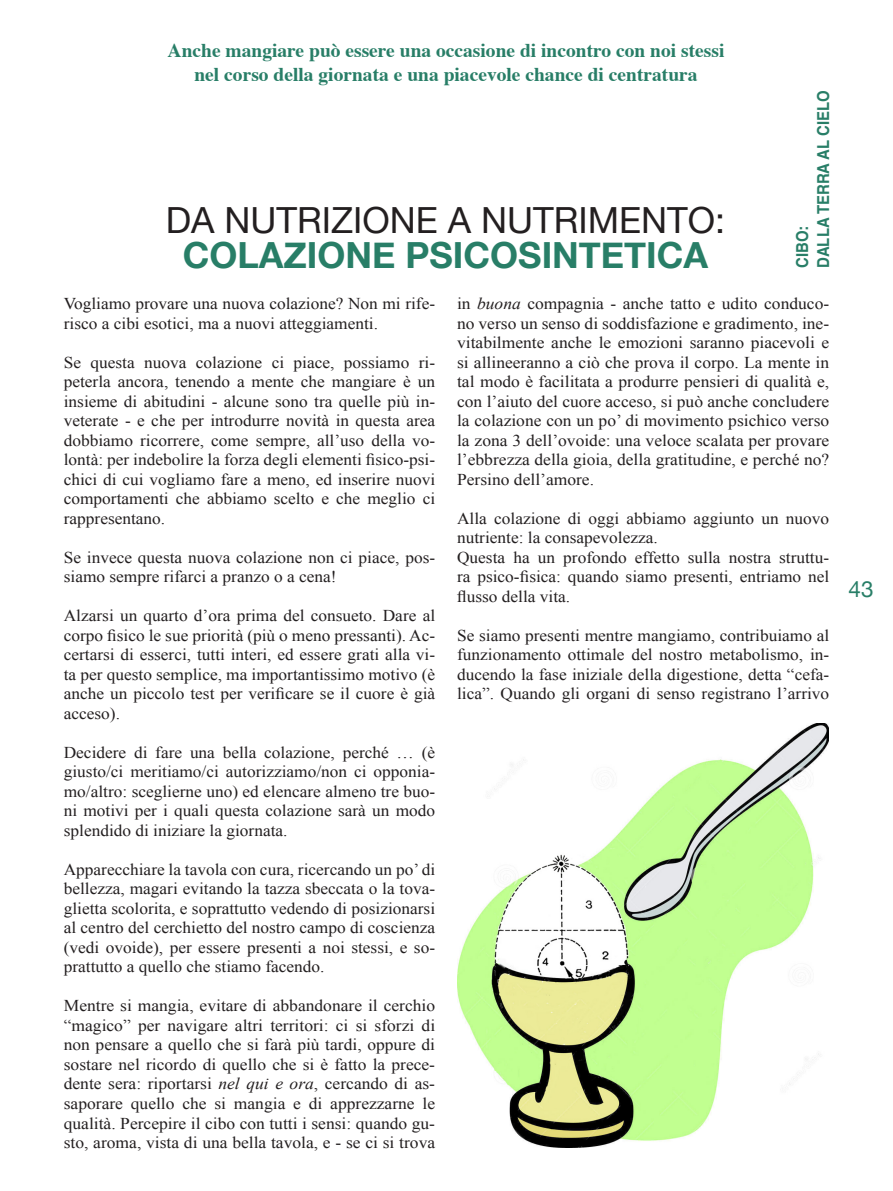
<style>
.page{position:relative;width:893px;height:1191px;background:#fff}
.page>*{position:absolute;margin:0;border:0;box-sizing:border-box;transform-origin:0 0}
.t1{font:36px "Helvetica Neue";color:#231f20}
.t2{font:700 36px "Helvetica Neue";color:#287e67}
.t3{font:22.5px "Helvetica Neue";color:#287e67}
.t4{font:700 19.5px "Times";color:#287e67}
._1-articoloPSICOSINT{font:16.5px/19.5px "Times New Roman";color:#231f20;text-align:justify;scale:1.05 1}
._1-articoloPSICOSINT-2{font:16.5px/19.5px "Times New Roman";color:#231f20;text-align:justify;scale:1.06 1}
.t5{font:700 16.5px "Helvetica";color:#287e67;scale:.9 1}
.s1{font-style:italic}
</style>
<div class="page">
<img style="left:457px;top:723px;width:371px;height:424px">
<p class="t4" style="left:168px;top:32px;width:558px">Anche mangiare può essere una occasione di incontro con noi stessi</p>
<p class="t4" style="left:194px;top:55px;width:505px">nel corso della giornata e una piacevole chance di centratura</p>
<p class="t5" style="left:810px;top:268px;width:198px;rotate:-90deg">DALLA TERRA AL CIELO</p>
<p class="t1" style="left:166px;top:195px;width:561px">DA NUTRIZIONE A NUTRIMENTO:</p>
<p class="t2" style="left:183px;top:227px;width:527px">COLAZIONE PSICOSINTETICA</p>
<p class="_1-articoloPSICOSINT" style="left:64px;top:294px;width:355px">Vogliamo provare una nuova colazione? Non mi rife&shy;risco a cibi esotici, ma a nuovi atteggiamenti.</p>
<p class="_1-articoloPSICOSINT" style="left:64px;top:352px;width:355px">Se questa nuova colazione ci piace, possiamo ri&shy;peterla ancora, tenendo a mente che mangiare è un insieme di abitudini - alcune sono tra quelle più in&shy;veterate - e che per introdurre novità in questa area dobbiamo ricorrere, come sempre, all’uso della vo&shy;lontà: per indebolire la forza degli elementi fisico-psi&shy;chici di cui vogliamo fare a meno, ed inserire nuovi comportamenti che abbiamo scelto e che meglio ci rappresentano.</p>
<p class="_1-articoloPSICOSINT" style="left:64px;top:547px;width:355px">Se invece questa nuova colazione non ci piace, pos&shy;siamo sempre rifarci a pranzo o a cena!</p>
<p class="_1-articoloPSICOSINT" style="left:64px;top:606px;width:355px">Alzarsi un quarto d’ora prima del consueto. Dare al corpo fisico le sue priorità (più o meno pressanti). Ac&shy;certarsi di esserci, tutti interi, ed essere grati alla vi&shy;ta per questo semplice, ma importantissimo motivo (è anche un piccolo test per verificare se il cuore è già acceso).</p>
<p class="_1-articoloPSICOSINT" style="left:64px;top:742px;width:355px">Decidere di fare una bella colazione, perché … (è giusto/ci meritiamo/ci autorizziamo/non ci opponia&shy;mo/altro: sceglierne uno) ed elencare almeno tre buo&shy;ni motivi per i quali questa colazione sarà un modo splendido di iniziare la giornata.</p>
<p class="_1-articoloPSICOSINT" style="left:64px;top:859px;width:355px">Apparecchiare la tavola con cura, ricercando un po’ di bellezza, magari evitando la tazza sbeccata o la tova&shy;glietta scolorita, e soprattutto vedendo di posizionarsi al centro del cerchietto del nostro campo di coscienza (vedi ovoide), per essere presenti a noi stessi, e so&shy;prattutto a quello che stiamo facendo.</p>
<p class="_1-articoloPSICOSINT-2" style="left:64px;top:996px;width:352px">Mentre si mangia, evitare di abbandonare il cerchio “magico” per navigare altri territori: ci si sforzi di non pensare a quello che si farà più tardi, oppure di sostare nel ricordo di quello che si è fatto la prece&shy;dente sera: riportarsi <span class="s1">nel qui e ora</span>, cercando di as&shy;saporare quello che si mangia e di apprezzarne le qualità. Percepire il cibo con tutti i sensi: quando gu&shy;sto, aroma, vista di una bella tavola, e - se ci si trova</p>
<p class="t5" style="left:789px;top:268px;width:48px;rotate:-90deg">CIBO:</p>
<p class="_1-articoloPSICOSINT-2" style="left:457px;top:294px;width:353px">in <span class="s1">buona</span> compagnia - anche tatto e udito conduco&shy;no verso un senso di soddisfazione e gradimento, ine&shy;vitabilmente anche le emozioni saranno piacevoli e si allineeranno a ciò che prova il corpo. La mente in tal modo è facilitata a produrre pensieri di qualità e, con l’aiuto del cuore acceso, si può anche concludere la colazione con un po’ di movimento psichico verso la zona 3 dell’ovoide: una veloce scalata per provare l’ebbrezza della gioia, della gratitudine, e perché no?<br>Persino dell’amore.</p>
<p class="_1-articoloPSICOSINT" style="left:457px;top:508px;width:356px">Alla colazione di oggi abbiamo aggiunto un nuovo nutriente: la consapevolezza.</p>
<p class="_1-articoloPSICOSINT" style="left:457px;top:547px;width:356px">Questa ha un profondo effetto sulla nostra struttu&shy;ra psico-fisica: quando siamo presenti, entriamo nel flusso della vita.</p>
<p class="_1-articoloPSICOSINT" style="left:457px;top:625px;width:356px">Se siamo presenti mentre mangiamo, contribuiamo al funzionamento ottimale del nostro metabolismo, in&shy;ducendo la fase iniziale della digestione, detta “cefa&shy;lica”. Quando gli organi di senso registrano l’arrivo</p>
<h2 class="t3" style="left:849px;top:573px;width:27px">43</h2>
</div>
